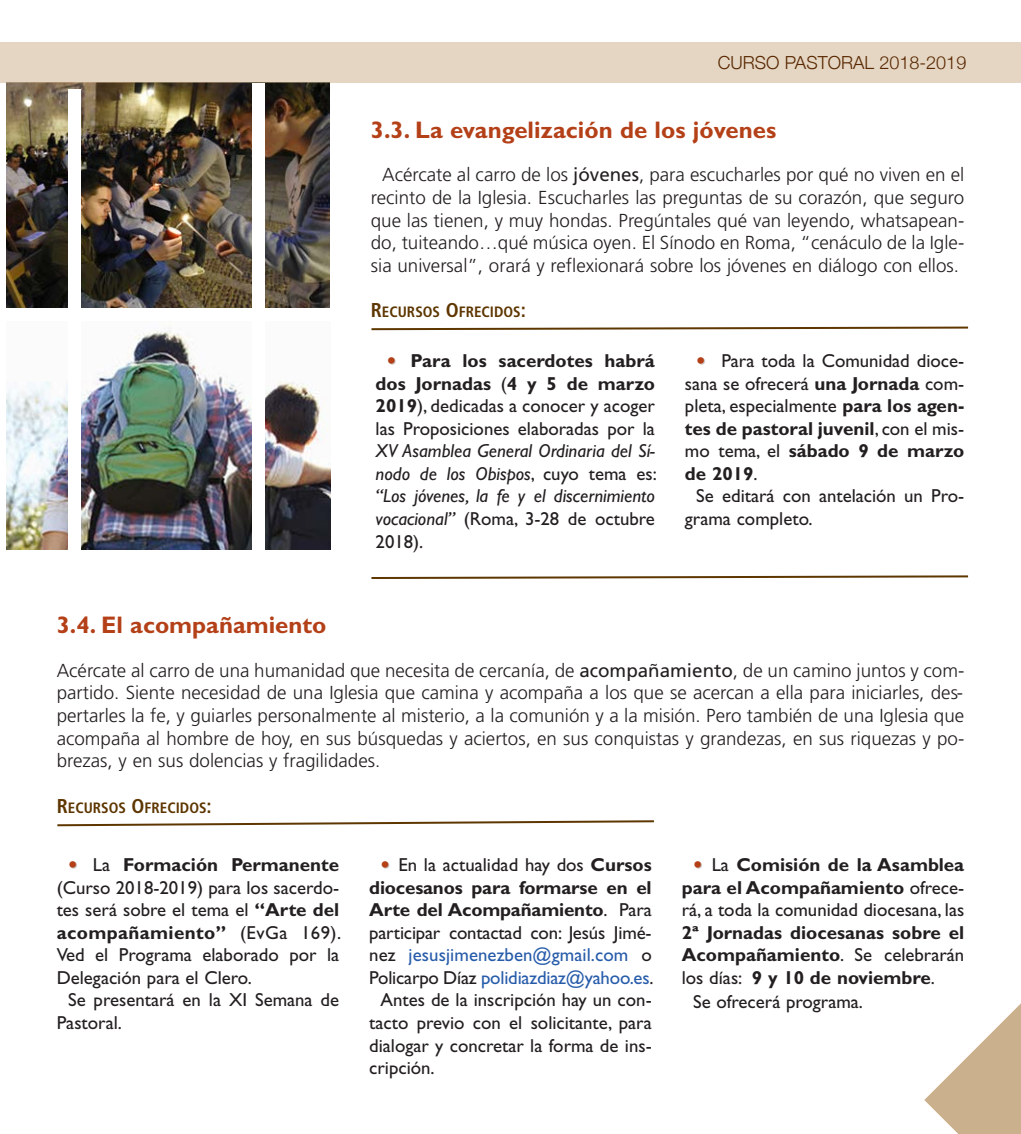
<style>
.page{position:relative;width:1021px;height:1134px;background:#fff}
.page>*{position:absolute;margin:0;border:0;box-sizing:border-box;transform-origin:0 0}
.t1{font:700 24px "Gill Sans";color:#b44018}
.t2{font:18.8px/22.6px "Gill Sans Std";color:#231f20;text-align:justify}
.t3{font:300 18.8px/22.6px "Frutiger LT Std";color:#231f20;text-align:justify}
.t4{font:700 18.8px/22.6px "Gill Sans Std";color:#231f20;text-align:justify}
.t5{font:300 18px "Helvetica Neue";color:#592700}
.t6{font:700 condensed 15px "Frutiger LT Std";color:#5d3600}
.s1{font-weight:400}
.s2{font-size:20px}
.s3{font-family:"Frutiger LT Std";font-weight:700;font-stretch:condensed;color:#b44018}
.s4{font-weight:700}
.s5{font-style:italic}
.s6{color:#275caa}
.s7{font-family:"Frutiger LT Std";font-stretch:condensed;color:#b44018}
</style>
<div class="page">
<img style="left:7px;top:83px;width:322px;height:224px">
<img style="left:7px;top:330px;width:324px;height:219px">
<svg style="left:371px;top:326px;width:598px;height:5px"></svg>
<svg style="left:57px;top:820px;width:597px;height:7px"></svg>
<div style="left:0;top:42px;width:1020px;height:41px;background:#e4d6c3"></div>
<div style="left:68px;top:89px;width:13px;height:483px;background:#fff"></div>
<div style="left:252px;top:83px;width:12px;height:489px;background:#fff"></div>
<svg style="left:371px;top:575px;width:598px;height:4px"></svg>
<svg style="left:924px;top:1004px;width:96px;height:130px"></svg>
<p class="t5" style="left:717px;top:51px;width:250px">CURSO PASTORAL 2018-2019</p>
<p class="t1" style="left:371px;top:122px;width:407px">3.3. La evangelización de los jóvenes</p>
<p class="t3" style="left:371px;top:165px;width:595px;text-indent:11px">Acércate al carro de los <span class="s1">jóvenes</span>, para escucharles por qué no viven en el recinto de la Iglesia. Escucharles las preguntas de su corazón, que seguro que las tienen, y muy hondas. Pregúntales qué van leyendo, whatsapean&shy;do, tuiteando…qué música oyen. El Sínodo en Roma, “cenáculo de la Igle&shy;sia universal”, orará y reflexionará sobre los jóvenes en diálogo con ellos.</p>
<p class="t6" style="left:371px;top:303px;width:157px"><span class="s2">R</span>ECURSOS <span class="s2">O</span>FRECIDOS<span class="s2">:</span></p>
<p class="t2" style="left:375px;top:351px;width:283px;text-indent:11px"><span class="s3">•</span> <span class="s4">Para los sacerdotes habrá dos Jornadas</span> (<span class="s4">4 y 5 de marzo 2019</span>), dedicadas a conocer y acoger las Proposiciones elaboradas por la <span class="s5">XV Asamblea General Ordinaria del Sí&shy;nodo de los Obispos</span>, cuyo tema es: <span class="s5">“Los jóvenes, la fe y el discernimiento vocacional”</span> (Roma, 3-28 de octubre 2018).</p>
<p class="t2" style="left:685px;top:351px;width:281px;text-indent:11px"><span class="s3">•</span> Para toda la Comunidad dioce&shy;sana se ofrecerá <span class="s4">una Jornada</span> com&shy;pleta, especialmente <span class="s4">para los agen&shy;tes de pastoral juvenil</span>, con el mis&shy;mo tema, el <span class="s4">sábado 9 de marzo de 2019</span>.</p>
<p class="t2" style="left:685px;top:487px;width:281px;text-indent:11px">Se editará con antelación un Pro&shy;grama completo.</p>
<p class="t1" style="left:57px;top:617px;width:271px">3.4. El acompañamiento</p>
<p class="t3" style="left:57px;top:660px;width:909px">Acércate al carro de una humanidad que necesita de cercanía, de <span class="s1">acompañamiento</span>, de un camino juntos y com&shy;partido. Siente necesidad de una Iglesia que camina y acompaña a los que se acercan a ella para iniciarles, des&shy;pertarles la fe, y guiarles personalmente al misterio, a la comunión y a la misión. Pero también de una Iglesia que acompaña al hombre de hoy, en sus búsquedas y aciertos, en sus conquistas y grandezas, en sus riquezas y po&shy;brezas, y en sus dolencias y fragilidades.</p>
<p class="t6" style="left:57px;top:799px;width:157px"><span class="s2">R</span>ECURSOS <span class="s2">O</span>FRECIDOS<span class="s2">:</span></p>
<p class="t2" style="left:57px;top:855px;width:286px;text-indent:11px"><span class="s3">•</span> La <span class="s4">Formación Permanente </span>(Curso 2018-2019) para los sacerdo&shy;tes será sobre el tema el <span class="s4">“Arte del acompañamiento”</span> (EvGa 169).<br>Ved el Programa elaborado por la Delegación para el Clero.</p>
<p class="t2" style="left:57px;top:991px;width:284px;text-indent:11px">Se presentará en la XI Semana de<br>Pastoral.</p>
<p class="t2" style="left:369px;top:855px;width:286px;text-align:center"><span class="s3">•</span> En la actualidad hay dos <span class="s4">Cursos diocesanos para formarse en el Arte del Acompañamiento</span>. Para participar contactad con: Jesús Jimé&shy;nez <span class="s6">jesusjimenezben@gmail.com</span> o Policarpo Díaz <span class="s6">polidiazdiaz@yahoo.es</span>.</p>
<p class="t2" style="left:369px;top:991px;width:284px;text-indent:11px">Antes de la inscripción hay un con&shy;tacto previo con el solicitante, para dialogar y concretar la forma de ins&shy;cripción.</p>
<p class="t4" style="left:681px;top:855px;width:284px;text-indent:11px"><span class="s7">•</span> <span class="s1">La</span> Comisión de la Asamblea para el Acompañamiento <span class="s1">ofrece&shy;rá, a toda la comunidad diocesana, las </span>2ª Jornadas diocesanas sobre el Acompañamiento<span class="s1">. Se celebrarán los días:</span> 9 y 10 de noviembre<span class="s1">.</span></p>
<p class="t2" style="left:693px;top:992px;width:171px">Se ofrecerá programa.</p>
</div>
